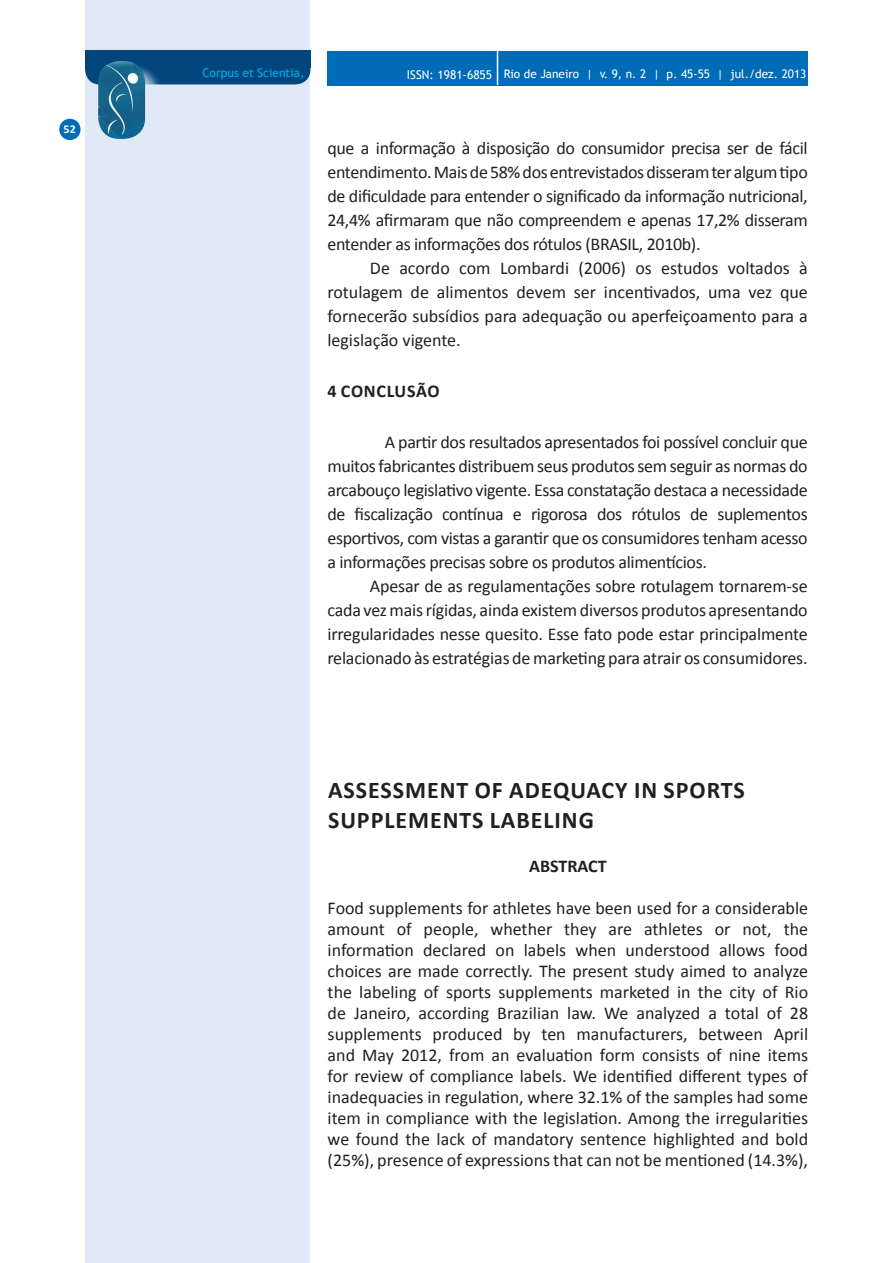
<style>
.page{position:relative;width:893px;height:1263px;background:#fff}
.page>*{position:absolute;margin:0;border:0;box-sizing:border-box;transform-origin:0 0}
.t1{font:700 24px/30px "Calibri";letter-spacing:.04em;color:#231f20}
.t2{font:18px/24px "Calibri";letter-spacing:-.01em;color:#231f20;text-align:justify}
.t3{font:700 18px "Calibri";letter-spacing:.005em;color:#231f20}
.t4{font:12px "Trebuchet MS";color:#00aeef}
.t5{font:12px "Trebuchet MS";color:#fff}
.t6{font:700 12px "Calibri";color:#fff}
.t7{font:11.85px "Trebuchet MS";color:#fff}
</style>
<div class="page">
<div style="left:85px;top:0;width:225px;height:1263px;background:#e1e9f6"></div>
<div style="left:327px;top:51px;width:481px;height:34px;background:#006cb7"></div>
<hr style="left:497px;top:4px;width:1px;height:81px;background:#fff">
<div style="left:85px;top:50px;width:225px;height:17px;background:#00467d"></div>
<div style="left:85px;top:50px;width:225px;height:34px;background:#00467d;border-radius:15px"></div>
<div style="left:100px;top:63px;width:64px;height:94px;background:#e1e9f6;opacity:.75"></div>
<img style="left:98px;top:61px;width:47px;height:78px">
<div style="left:98px;top:106px;width:12px;height:11px;background:#155e87;border-radius:3px"></div>
<div style="left:59px;top:119px;width:22px;height:21px;background:#006cb7;border-radius:50%"></div>
<p class="t6" style="left:64px;top:121px;width:14px">52</p>
<p class="t4" style="left:202px;top:66px;width:103px">Corpus et Scientia,</p>
<p class="t7" style="left:504px;top:66px;width:304px">Rio de Janeiro | v. 9, n. 2 | p. 45-55 | jul./dez. 2013</p>
<p class="t5" style="left:407px;top:67px;width:87px">ISSN: 1981-6855</p>
<p class="t2" style="left:327px;top:136px;width:482px">que a informação à disposição do consumidor precisa ser de fácil entendimento. Mais de 58% dos entrevistados disseram ter algum tipo de dificuldade para entender o significado da informação nutricional, 24,4% afirmaram que não compreendem e apenas 17,2% disseram entender as informações dos rótulos (BRASIL, 2010b).</p>
<p class="t2" style="left:327px;top:256px;width:482px;text-indent:43px">De acordo com Lombardi (2006) os estudos voltados à rotulagem de alimentos devem ser incentivados, uma vez que fornecerão subsídios para adequação ou aperfeiçoamento para a legislação vigente.</p>
<p class="t3" style="left:327px;top:379px;width:101px">4 CONCLUSÃO</p>
<p class="t2" style="left:327px;top:430px;width:482px;text-indent:57px">A partir dos resultados apresentados foi possível concluir que muitos fabricantes distribuem seus produtos sem seguir as normas do arcabouço legislativo vigente. Essa constatação destaca a necessidade de fiscalização contínua e rigorosa dos rótulos de suplementos esportivos, com vistas a garantir que os consumidores tenham acesso a informações precisas sobre os produtos alimentícios.</p>
<p class="t2" style="left:327px;top:574px;width:482px;text-indent:43px">Apesar de as regulamentações sobre rotulagem tornarem-se cada vez mais rígidas, ainda existem diversos produtos apresentando irregularidades nesse quesito. Esse fato pode estar principalmente relacionado às estratégias de marketing para atrair os consumidores.</p>
<h1 class="t1" style="left:328px;top:775px;width:417px">ASSESSMENT OF ADEQUACY IN SPORTS<br>SUPPLEMENTS LABELING</h1>
<p class="t3" style="left:529px;top:854px;width:79px">ABSTRACT</p>
<p class="t2" style="left:328px;top:898px;width:482px;line-height:21px">Food supplements for athletes have been used for a considerable amount of people, whether they are athletes or not, the information declared on labels when understood allows food choices are made correctly. The present study aimed to analyze the labeling of sports supplements marketed in the city of Rio de Janeiro, according Brazilian law. We analyzed a total of 28 supplements produced by ten manufacturers, between April and May 2012, from an evaluation form consists of nine items for review of compliance labels. We identified different types of inadequacies in regulation, where 32.1% of the samples had some item in compliance with the legislation. Among the irregularities we found the lack of mandatory sentence highlighted and bold (25%), presence of expressions that can not be mentioned (14.3%),</p>
</div>
